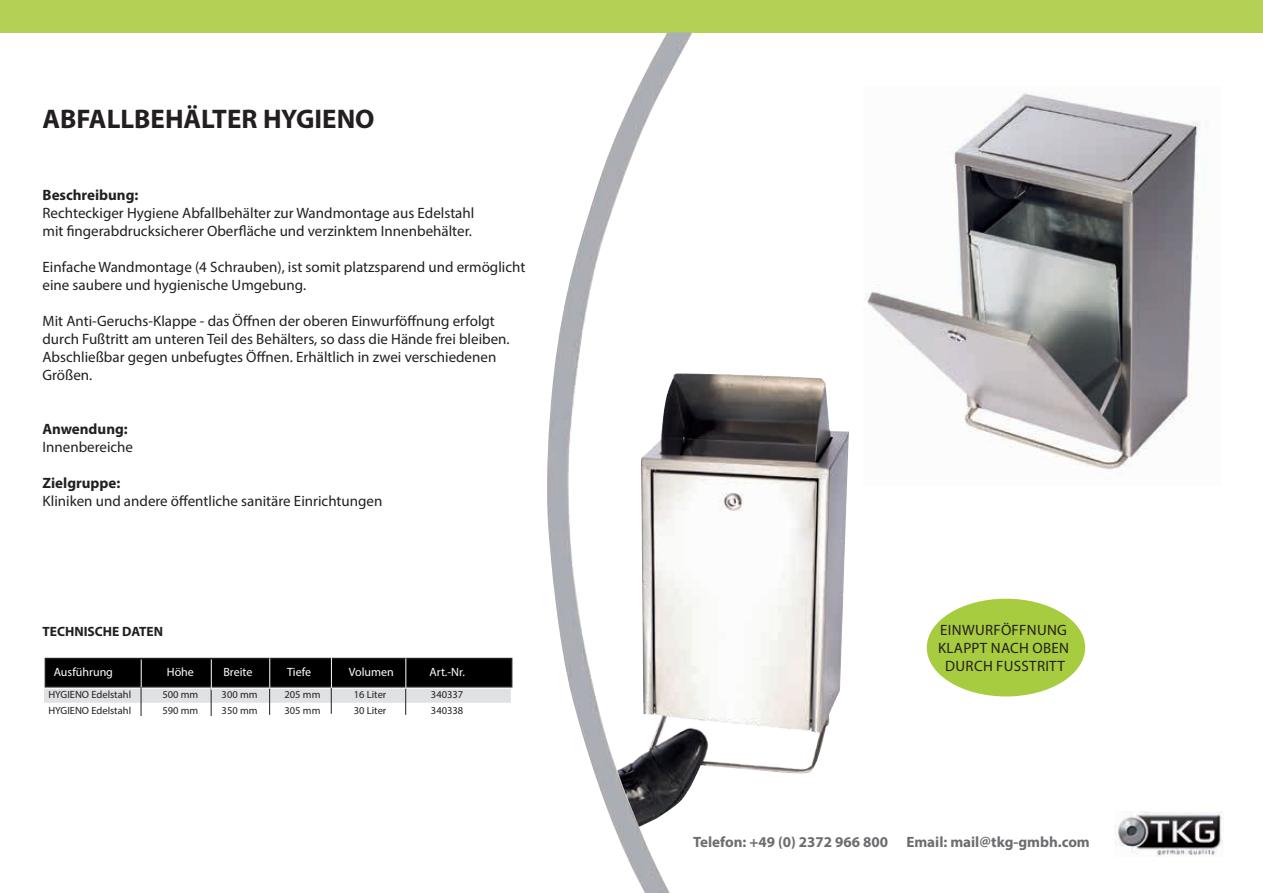
<style>
.page{position:relative;width:1263px;height:893px;background:#fff}
.page>*{position:absolute;margin:0;border:0;box-sizing:border-box;transform-origin:0 0}
.t1{font:700 27px "Myriad Pro";color:#231f20}
.t2{font:15px/18px "Myriad Pro";color:#231f20}
.t3{font:700 15px "Myriad Pro";color:#6c6d70}
.t4{font:15px/18px "Myriad Pro";letter-spacing:.02em;color:#231f20;text-align:center}
.t5{font:700 15px "Myriad Pro";color:#231f20}
.t6{font:700 13.5px "Myriad Pro";color:#231f20}
.t7{font:12px "Myriad Pro";color:#fff}
.t8{font:10.5px "Myriad Pro";color:#231f20}
</style>
<div class="page">
<div style="left:0;top:0;width:1263px;height:32px;background:#b3d154"></div>
<img style="left:863px;top:92px;width:345px;height:382px">
<img style="left:693px;top:373px;width:156px;height:409px">
<img style="left:547px;top:32px;width:146px;height:861px">
<div style="left:927px;top:599px;width:157px;height:97px;background:#a8cc3f;border-radius:50%"></div>
<div style="left:927px;top:599px;width:158px;height:97px;border:2px solid #a8cc3f;border-radius:50%"></div>
<img style="left:1114px;top:811px;width:109px;height:45px">
<div style="left:43px;top:688px;width:469px;height:15px;background:#e0e1e3"></div>
<div style="left:43px;top:687px;width:469px;height:17px;border:2px solid #fff"></div>
<div style="left:45px;top:658px;width:467px;height:29px;background:#000"></div>
<div style="left:45px;top:658px;width:467px;height:29px;border:2px solid #231f20"></div>
<hr style="left:141px;top:659px;width:1px;height:31px;background:#fff">
<svg style="left:141px;top:687px;width:1px;height:29px"></svg>
<svg style="left:211px;top:690px;width:1px;height:26px"></svg>
<hr style="left:211px;top:659px;width:1px;height:31px;background:#fff">
<svg style="left:269px;top:689px;width:1px;height:26px"></svg>
<hr style="left:269px;top:658px;width:1px;height:31px;background:#fff">
<svg style="left:331px;top:688px;width:1px;height:26px"></svg>
<hr style="left:331px;top:657px;width:1px;height:31px;background:#fff">
<svg style="left:405px;top:686px;width:1px;height:29px"></svg>
<hr style="left:406px;top:658px;width:1px;height:31px;background:#fff">
<h1 class="t1" style="left:43px;top:101px;width:334px">ABFALLBEHÄLTER HYGIENO</h1>
<p class="t5" style="left:43px;top:185px;width:97px">Beschreibung:</p>
<p class="t2" style="left:43px;top:203px;width:433px">Rechteckiger Hygiene Abfallbehälter zur Wandmontage aus Edelstahl mit fingerabdrucksicherer Oberfläche und verzinktem Innenbehälter.</p>
<p class="t2" style="left:43px;top:257px;width:484px">Einfache Wandmontage (4 Schrauben), ist somit platzsparend und ermöglicht eine saubere und hygienische Umgebung.</p>
<p class="t2" style="left:43px;top:311px;width:469px">Mit Anti-Geruchs-Klappe - das Öffnen der oberen Einwurföffnung erfolgt durch Fußtritt am unteren Teil des Behälters, so dass die Hände frei bleiben.<br>Abschließbar gegen unbefugtes Öffnen. Erhältlich in zwei verschiedenen Größen.</p>
<p class="t5" style="left:43px;top:419px;width:87px">Anwendung:</p>
<p class="t2" style="left:43px;top:437px;width:92px">Innenbereiche</p>
<p class="t5" style="left:43px;top:473px;width:79px">Zielgruppe:</p>
<p class="t2" style="left:43px;top:491px;width:341px">Kliniken und andere öffentliche sanitäre Einrichtungen</p>
<p class="t6" style="left:43px;top:623px;width:122px">TECHNISCHE DATEN</p>
<p class="t4" style="left:938px;top:621px;width:133px">EINWURFÖFFNUNG<br>KLAPPT NACH OBEN<br>DURCH FUSSTRITT</p>
<p class="t7" style="left:54px;top:664px;width:61px">Ausführung</p>
<p class="t7" style="left:167px;top:664px;width:29px">Höhe</p>
<p class="t7" style="left:223px;top:664px;width:31px">Breite</p>
<p class="t7" style="left:287px;top:664px;width:25px">Tiefe</p>
<p class="t7" style="left:349px;top:664px;width:47px">Volumen</p>
<p class="t7" style="left:429px;top:664px;width:37px">Art.-Nr.</p>
<p class="t8" style="left:48px;top:704px;width:84px">HYGIENO Edelstahl</p>
<p class="t8" style="left:162px;top:704px;width:37px">590 mm</p>
<p class="t8" style="left:222px;top:704px;width:37px">350 mm</p>
<p class="t8" style="left:285px;top:704px;width:37px">305 mm</p>
<p class="t8" style="left:354px;top:704px;width:34px">30 Liter</p>
<p class="t8" style="left:431px;top:704px;width:34px">340338</p>
<p class="t8" style="left:48px;top:688px;width:84px">HYGIENO Edelstahl</p>
<p class="t8" style="left:162px;top:688px;width:37px">500 mm</p>
<p class="t8" style="left:222px;top:688px;width:37px">300 mm</p>
<p class="t8" style="left:285px;top:688px;width:37px">205 mm</p>
<p class="t8" style="left:354px;top:688px;width:34px">16 Liter</p>
<p class="t8" style="left:431px;top:688px;width:34px">340337</p>
<p class="t3" style="left:693px;top:832px;width:398px">Telefon: +49 (0) 2372 966 800 Email: mail@tkg-gmbh.com</p>
</div>
